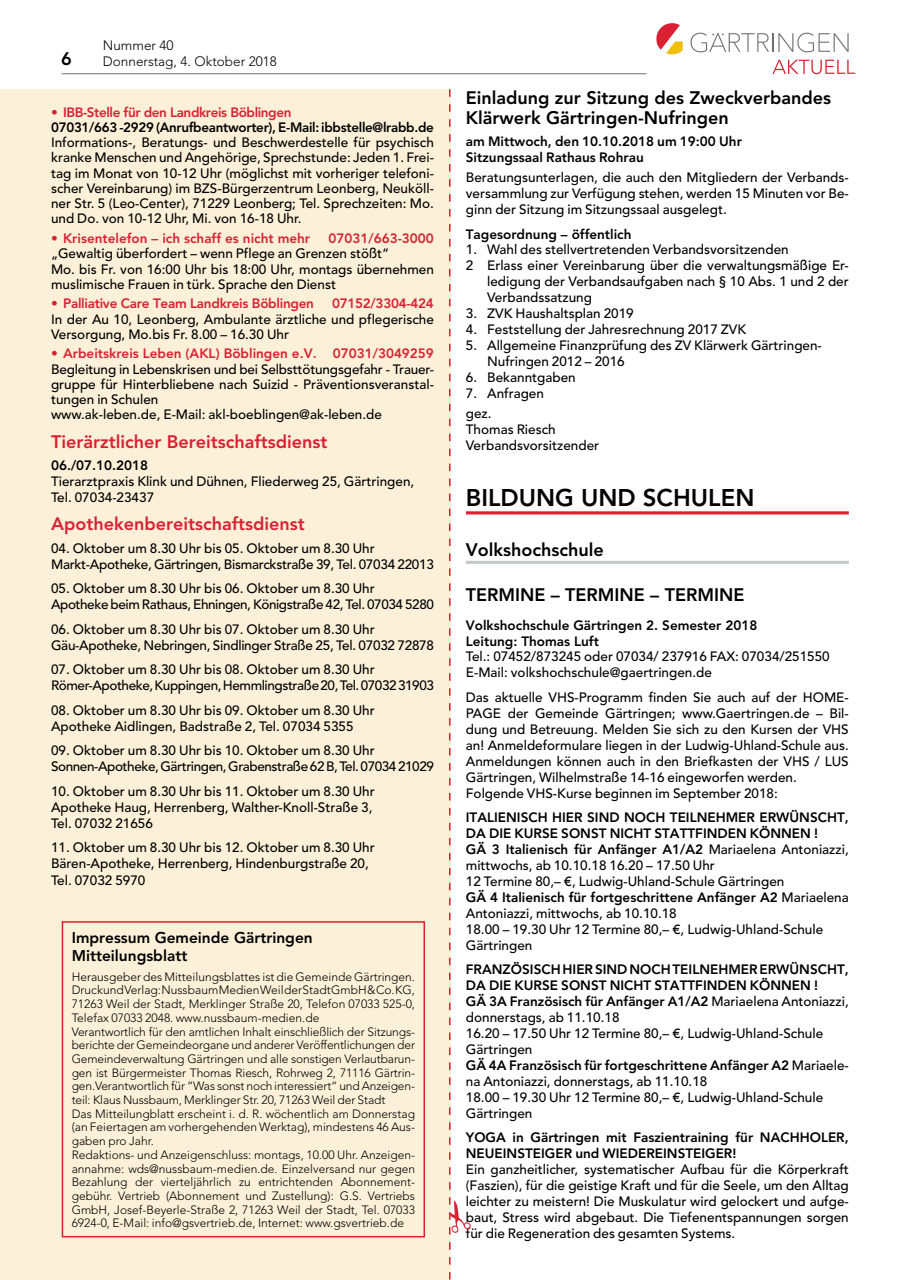
<style>
.page{position:relative;width:902px;height:1280px;background:#fff}
.page>*{position:absolute;margin:0;border:0;box-sizing:border-box;transform-origin:0 0}
.t1{font:800 24px "Avenir";color:#000}
.t2{font:800 18px/19.6px "Avenir";color:#000}
.t3{font:800 18px "Avenir";color:#da2032}
.t4{font:800 15.45px/18.6px "Avenir";color:#000}
.t5{font:500 13.5px/15.9px "Avenir";color:#000}
.t6{font:500 13.5px/16px "Avenir";letter-spacing:-.03em;color:#000}
.t7{font:800 13.5px/15.9px "Avenir";color:#000}
.t8{font:500 13.5px/16px "Avenir";letter-spacing:-.02em;color:#000}
.t9{font:800 13.5px "Avenir";color:#da2032}
.t10{font:800 13.5px "Avenir";letter-spacing:-.02em;color:#000}
.t11{font:800 13.5px "Avenir";letter-spacing:-.02em;color:#da2032}
.t12{font:800 13.5px "Avenir";letter-spacing:-.03em;color:#da2032}
.t13{font:300 13.5px/15.8px "Avenir";color:#000}
.t14{font:300 12px/13.6px "Avenir";color:#000}
.s1{font-weight:800}
.s2{font-family:"Gill Sans";font-weight:400}
</style>
<div class="page">
<hr style="left:62px;top:73px;width:584px;height:1px;background:#6d6e71">
<svg style="left:656px;top:23px;width:26px;height:31px"></svg>
<svg style="left:690px;top:33px;width:158px;height:19px"></svg>
<svg style="left:772px;top:60px;width:83px;height:14px"></svg>
<hr style="left:466px;top:511px;width:382px;height:3px;background:#da2032">
<hr style="left:466px;top:561px;width:382px;height:3px;background:#c7c8ca">
<div style="left:0;top:89px;width:450px;height:1191px;background:#fcf1d8"></div>
<svg style="left:449px;top:89px;width:22px;height:1190px"></svg>
<div style="left:62px;top:921px;width:363px;height:316px;border:2px solid #da2032"></div>
<h2 class="t2" style="left:61px;top:49px;width:12px">6</h2>
<p class="t13" style="left:103px;top:37px;width:175px">Nummer 40<br>Donnerstag, 4. Oktober 2018</p>
<p class="t12" style="left:51px;top:104px;width:242px">• IBB-Stelle für den Landkreis Böblingen</p>
<p class="t10" style="left:51px;top:119px;width:384px">07031/663 -2929 (Anrufbeantworter), E-Mail: ibbstelle@lrabb.de</p>
<p class="t5" style="left:51px;top:135px;width:384px;line-height:15.3px;text-align:justify">Informations-, Beratungs- und Beschwerdestelle für psychisch kranke Menschen und Angehörige, Sprechstunde: Jeden 1. Frei&shy;tag im Monat von 10-12 Uhr (möglichst mit vorheriger telefoni&shy;scher Vereinbarung) im BZS-Bürgerzentrum Leonberg, Neuköll&shy;ner Str. 5 (Leo-Center), 71229 Leonberg; Tel. Sprechzeiten: Mo. und Do. von 10-12 Uhr, Mi. von 16-18 Uhr.</p>
<p class="t9" style="left:51px;top:230px;width:260px">• Krisentelefon – ich schaff es nicht mehr</p>
<p class="t9" style="left:328px;top:230px;width:107px">07031/663-3000</p>
<p class="t5" style="left:51px;top:246px;width:384px;line-height:15.3px">„Gewaltig überfordert – wenn Pflege an Grenzen stößt“<br>Mo. bis Fr. von 16:00 Uhr bis 18:00 Uhr, montags übernehmen muslimische Frauen in türk. Sprache den Dienst</p>
<p class="t11" style="left:51px;top:296px;width:264px">• Palliative Care Team Landkreis Böblingen</p>
<p class="t11" style="left:332px;top:296px;width:103px">07152/3304-424</p>
<p class="t5" style="left:51px;top:312px;width:384px;line-height:15.3px">In der Au 10, Leonberg, Ambulante ärztliche und pflegerische<br>Versorgung, Mo.bis Fr. 8.00 – 16.30 Uhr</p>
<p class="t9" style="left:51px;top:346px;width:384px">• Arbeitskreis Leben (AKL) Böblingen e.V. 07031/3049259</p>
<p class="t5" style="left:51px;top:362px;width:384px;line-height:15.3px">Begleitung in Lebenskrisen und bei Selbsttötungsgefahr - Trauer&shy;gruppe für Hinterbliebene nach Suizid - Präventionsveranstal&shy;tungen in Schulen<br>www.ak-leben.de, E-Mail: akl-boeblingen@ak-leben.de</p>
<h2 class="t3" style="left:51px;top:431px;width:278px">Tierärztlicher Bereitschaftsdienst</h2>
<p class="t7" style="left:51px;top:457px;width:99px">06./07.10.2018</p>
<p class="t5" style="left:51px;top:474px;width:365px">Tierarztpraxis Klink und Dühnen, Fliederweg 25, Gärtringen,<br>Tel. 07034-23437</p>
<h2 class="t3" style="left:51px;top:513px;width:255px">Apothekenbereitschaftsdienst</h2>
<p class="t8" style="left:51px;top:540px;width:384px">04. Oktober um 8.30 Uhr bis 05. Oktober um 8.30 Uhr<br>Markt-Apotheke, Gärtringen, Bismarckstraße 39, Tel. 07034 22013</p>
<p class="t6" style="left:51px;top:581px;width:384px">05. Oktober um 8.30 Uhr bis 06. Oktober um 8.30 Uhr<br>Apotheke beim Rathaus, Ehningen, Königstraße 42, Tel. 07034 5280</p>
<p class="t8" style="left:51px;top:621px;width:384px">06. Oktober um 8.30 Uhr bis 07. Oktober um 8.30 Uhr<br>Gäu-Apotheke, Nebringen, Sindlinger Straße 25, Tel. 07032 72878</p>
<p class="t6" style="left:51px;top:662px;width:384px">07. Oktober um 8.30 Uhr bis 08. Oktober um 8.30 Uhr<br>Römer-Apotheke, Kuppingen, Hemmlingstraße 20, Tel. 07032 31903</p>
<p class="t5" style="left:51px;top:702px;width:325px">08. Oktober um 8.30 Uhr bis 09. Oktober um 8.30 Uhr<br>Apotheke Aidlingen, Badstraße 2, Tel. 07034 5355</p>
<p class="t6" style="left:51px;top:743px;width:384px">09. Oktober um 8.30 Uhr bis 10. Oktober um 8.30 Uhr<br>Sonnen-Apotheke, Gärtringen, Grabenstraße 62 B, Tel. 07034 21029</p>
<p class="t5" style="left:51px;top:783px;width:325px">10. Oktober um 8.30 Uhr bis 11. Oktober um 8.30 Uhr<br>Apotheke Haug, Herrenberg, Walther-Knoll-Straße 3,<br>Tel. 07032 21656</p>
<p class="t5" style="left:51px;top:840px;width:325px">11. Oktober um 8.30 Uhr bis 12. Oktober um 8.30 Uhr<br>Bären-Apotheke, Herrenberg, Hindenburgstraße 20,<br>Tel. 07032 5970</p>
<p class="t4" style="left:72px;top:928px;width:242px">Impressum Gemeinde Gärtringen<br>Mitteilungsblatt</p>
<p class="t14" style="left:72px;top:970px;width:345px">Herausgeber des Mitteilungsblattes ist die Gemeinde Gärtringen.<br>Druck und Verlag: Nussbaum Medien Weil der Stadt GmbH &amp; Co. KG, 71263 Weil der Stadt, Merklinger Straße 20, Telefon 07033 525-0, Telefax 07033 2048. www.nussbaum-medien.de<br>Verantwortlich für den amtlichen Inhalt einschließlich der Sitzungs&shy;berichte der Gemeindeorgane und anderer Veröffentlichungen der Gemeindeverwaltung Gärtringen und alle sonstigen Verlautbarun&shy;gen ist Bürgermeister Thomas Riesch, Rohrweg 2, 71116 Gärtrin&shy;gen.Verantwortlich für “Was sonst noch interessiert“ und Anzeigen&shy;teil: Klaus Nussbaum, Merklinger Str. 20, 71263 Weil der Stadt<br>Das Mitteilungblatt erscheint i. d. R. wöchentlich am Donnerstag (an Feiertagen am vorhergehenden Werktag), mindestens 46 Aus&shy;gaben pro Jahr.<br>Redaktions- und Anzeigenschluss: montags, 10.00 Uhr. Anzeigen&shy;annahme: wds@nussbaum-medien.de. Einzelversand nur gegen Bezahlung der vierteljährlich zu entrichtenden Abonnement&shy;gebühr. Vertrieb (Abonnement und Zustellung): G.S. Vertriebs GmbH, Josef-Beyerle-Straße 2, 71263 Weil der Stadt, Tel. 07033<br>6924-0, E-Mail: info@gsvertrieb.de, Internet: www.gsvertrieb.de</p>
<h2 class="t2" style="left:466px;top:88px;width:367px">Einladung zur Sitzung des Zweckverbandes<br>Klärwerk Gärtringen-N ufringen</h2>
<p class="t7" style="left:466px;top:133px;width:277px">am Mittwoch, den 10.10.2018 um 19:00 Uhr<br>Sitzungssaal Rathaus Rohrau</p>
<p class="t5" style="left:466px;top:170px;width:384px;text-align:justify">Beratungsunterlagen, die auch den Mitgliedern der Verbands&shy;versammlung zur Verfügung stehen, werden 15 Minuten vor Be&shy;ginn der Sitzung im Sitzungssaal ausgelegt.</p>
<p class="t7" style="left:466px;top:226px;width:167px">Tagesordnung – öffentlich</p>
<p class="t5" style="left:466px;top:242px;width:324px">1. Wahl des stellvertretenden Verbandsvorsitzenden</p>
<p class="t5" style="left:466px;top:258px;width:384px">2 Erlass einer Vereinbarung über die verwaltungsmäßige Er-</p>
<p class="t5" style="left:487px;top:274px;width:363px">ledigung der Verbandsaufgaben nach § 10 Abs. 1 und 2 der</p>
<p class="t5" style="left:487px;top:290px;width:106px">Verbandssatzung</p>
<p class="t5" style="left:466px;top:306px;width:169px">3. ZVK Haushaltsplan 2019</p>
<p class="t5" style="left:466px;top:322px;width:282px">4. Feststellung der Jahresrechnung 2017 ZVK</p>
<p class="t5" style="left:487px;top:338px;width:336px;text-indent:-21px">5. Allgemeine Finanzprüfung des ZV Klärwerk Gärtringen-<br>Nufringen 2012 – 2016</p>
<p class="t5" style="left:466px;top:370px;width:111px">6. Bekanntgaben</p>
<p class="t5" style="left:466px;top:383px;width:80px;line-height:20.2px">7. Anfragen gez.</p>
<p class="t5" style="left:466px;top:422px;width:135px">Thomas Riesch<br>Verbandsvorsitzender</p>
<h1 class="t1" style="left:466px;top:484px;width:30px">Bildu</h1>
<h1 class="t1" style="left:536px;top:484px;width:153px">ng und Schule</h1>
<h1 class="t1" style="left:735px;top:484px;width:21px">n</h1>
<h2 class="t2" style="left:466px;top:539px;width:139px">Volkshochschule</h2>
<h2 class="t2" style="left:466px;top:585px;width:280px">TERMINE – TERMINE – TERMINE</h2>
<p class="t7" style="left:466px;top:617px;width:293px">Volkshochschule Gärtringen 2. Semester 2018<br>Leitung: Thomas Luft</p>
<p class="t5" style="left:466px;top:649px;width:365px">Tel.: 07452/873245 oder 07034/ 237916 FAX: 07034/251550<br>E-Mail: volkshochschule@gaertringen.de</p>
<p class="t5" style="left:466px;top:689px;width:384px">Das aktuelle VHS-Programm finden Sie auch auf der HOME-PAGE der Gemeinde Gärtringen; www.Gaertringen.de – Bil&shy;dung und Betreuung. Melden Sie sich zu den Kursen der VHS an! Anmeldeformulare liegen in der Ludwig-Uhland-Schule aus.<br>Anmeldungen können auch in den Briefkasten der VHS / LUS Gärtringen, Wilhelmstraße 14-16 eingeworfen werden.<br>Folgende VHS-Kurse beginnen im September 2018:</p>
<p class="t5" style="left:466px;top:810px;width:384px"><span class="s1">ITALIEN ISCH HIER SIN D NOCH TEILN EHMER ERWÜNSCHT, DA DIE KURSE SONST N ICHT STATTFIN DEN KÖNN EN !<br>GÄ 3 Italienisch für Anfänger A1/A2</span> Mariaelena Antoniazzi, mittwochs, ab 10.10.18 16.20 – 17.50 Uhr<br>12 Termine 80,– <span class="s2">€</span>, Ludwig-Uhland-Schule Gärtringen<br><span class="s1">GÄ 4 Italienisch für fortgeschrittene Anfänger A2</span> Mariaelena Antoniazzi, mittwochs, ab 10.10.18<br>18.00 – 19.30 Uhr 12 Termine 80,– <span class="s2">€</span>, Ludwig-Uhland-Schule Gärtringen</p>
<p class="t5" style="left:466px;top:962px;width:384px"><span class="s1">FRANZÖSISCH HIER SIN D NOCH TEILN EHMER ERWÜNSCHT, DA DIE KURSE SONST N ICHT STATTFIN DEN KÖNN EN !<br>GÄ 3A Französisch für Anfänger A1/A2</span> Mariaelena Antoniazzi, donnerstags, ab 11.10.18<br>16.20 – 17.50 Uhr 12 Termine 80,– <span class="s2">€</span>, Ludwig-Uhland-Schule Gärtringen<br><span class="s1">GÄ 4A Französisch für fortgeschrittene Anfänger A2</span> Mariaele&shy;na Antoniazzi, donnerstags, ab 11.10.18<br>18.00 – 19.30 Uhr 12 Termine 80,– <span class="s2">€</span>, Ludwig-Uhland-Schule Gärtringen</p>
<p class="t7" style="left:466px;top:1129px;width:305px">YOGA in Gärtringen mit Faszientraining für NAC</p>
<p class="t7" style="left:789px;top:1129px;width:61px">HHOLER,</p>
<p class="t7" style="left:466px;top:1145px;width:272px">N EUEINSTEIGER und WIEDEREINSTEIGER!</p>
<p class="t5" style="left:466px;top:1161px;width:384px;text-align:justify">Ein ganzheitlicher, systematischer Aufbau für die Körperkraft (Faszien), für die geistige Kraft und für die Seele, um den Alltag leichter zu meistern! Die Muskulatur wird gelockert und aufge&shy;baut, Stress wird abgebaut. Die Tiefenentspannungen sorgen für die Regeneration des gesamten Systems.</p>
</div>
